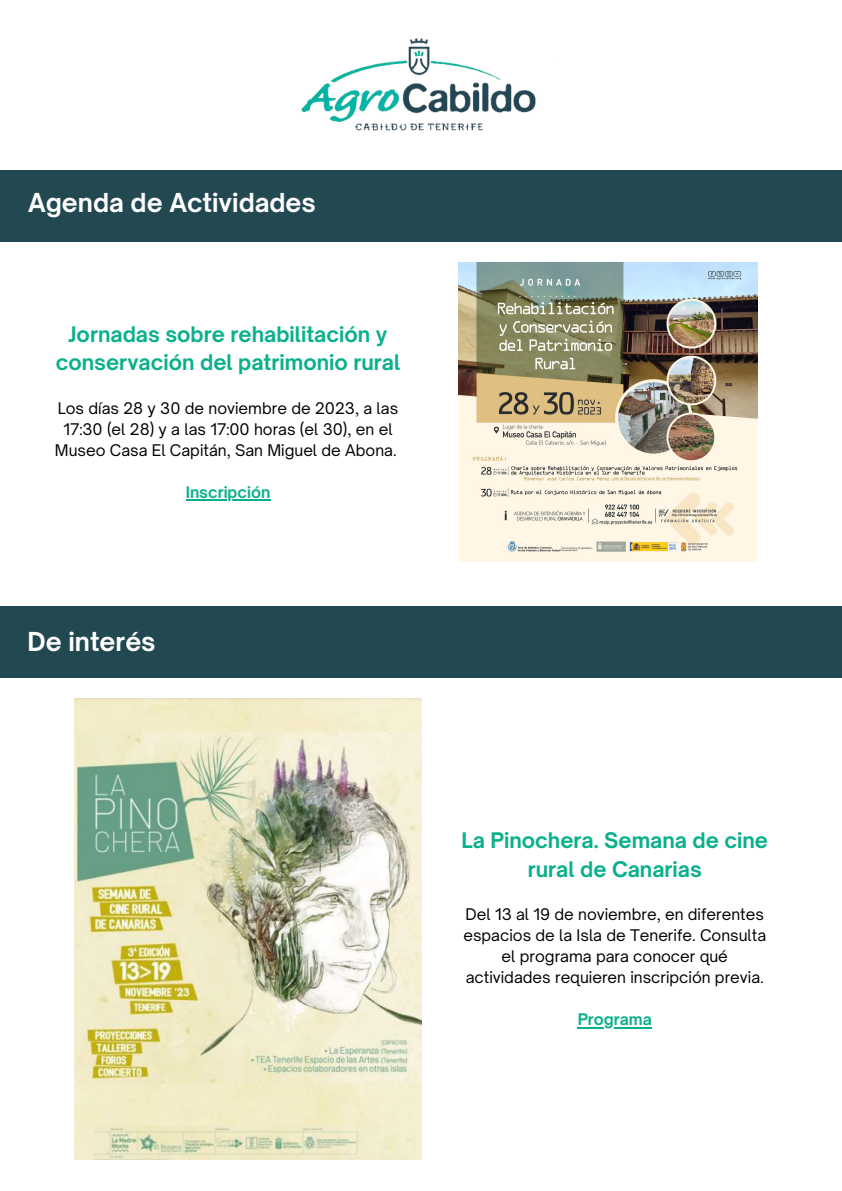
<style>
.page{position:relative;width:842px;height:1191px;background:#fff}
.page>*{position:absolute;margin:0;border:0;box-sizing:border-box;transform-origin:0 0}
.t1{font:700 25px "Open Sauce One";color:#fff}
.t2{font:700 20.6px/28.5px "Open Sauce One";color:#0ab08c;text-align:center}
.t3{font:15.4px/21px "Open Sauce One";color:#000;text-align:center}
.t4{font:700 15.4px "Open Sauce One";color:#0ab08c}
</style>
<div class="page">
<img style="left:301px;top:38px;width:235px;height:93px">
<div style="left:0;top:170px;width:842px;height:71px;background:#224852"></div>
<img style="left:459px;top:262px;width:299px;height:299px">
<div style="left:0;top:606px;width:842px;height:71px;background:#224852"></div>
<img style="left:75px;top:698px;width:346px;height:461px">
<hr style="left:186px;top:499px;width:84px;height:2px;background:#0ab08c">
<hr style="left:578px;top:1026px;width:74px;height:2px;background:#0ab08c">
<p class="t1" style="left:28px;top:187px;width:289px">Agenda de Actividades</p>
<p class="t2" style="left:56px;top:320px;width:346px">Jornadas sobre rehabilitación y conservación del patrimonio rural</p>
<p class="t3" style="left:55px;top:397px;width:345px">Los días 28 y 30 de noviembre de 2023, a las<br>17:30 (el 28) y a las 17:00 horas (el 30), en el<br>Museo Casa El Capitán, San Miguel de Abona.</p>
<p class="t4" style="left:186px;top:482px;width:86px">Inscripción</p>
<p class="t1" style="left:28px;top:626px;width:130px">De interés</p>
<p class="t2" style="left:461px;top:826px;width:308px">La Pinochera. Semana de cine rural de Canarias</p>
<p class="t3" style="left:463px;top:903px;width:304px">Del 13 al 19 de noviembre, en diferentes espacios de la Isla de Tenerife. Consulta el programa para conocer qué actividades requieren inscripción previa.</p>
<p class="t4" style="left:578px;top:1009px;width:76px">Programa</p>
</div>
